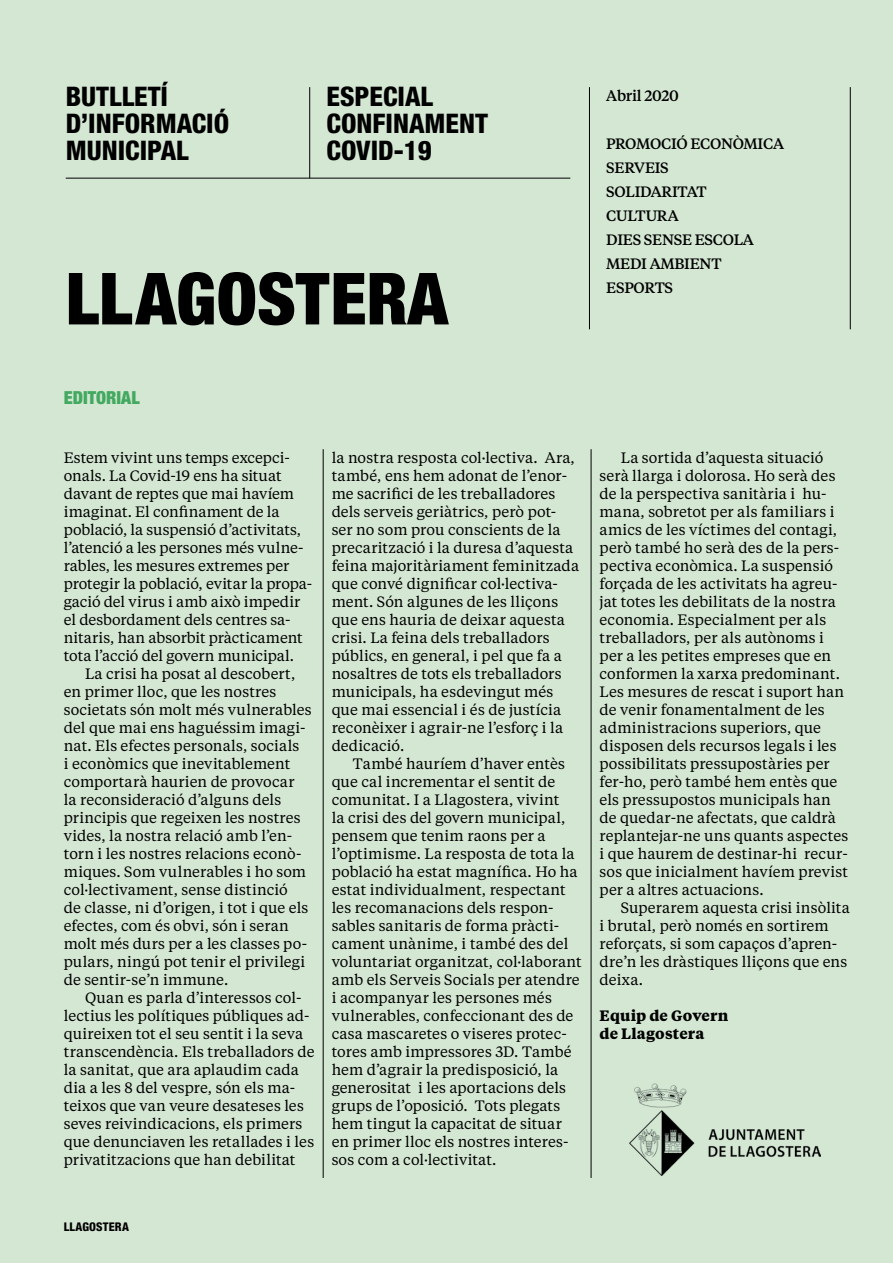
<style>
.page{position:relative;width:893px;height:1263px;background:#d4e7d3}
.page>*{position:absolute;margin:0;border:0;box-sizing:border-box;transform-origin:0 0}
.t1{font:900 condensed 72px "Helvetica Neue LT Std";letter-spacing:.005em;color:#000}
.t2{font:800 condensed 27px/27px "Helvetica Neue LT Std";color:#000}
.t3{font:900 condensed 18px "Helvetica Neue LT Std";color:#43a960}
.t4{font:15px/18px "Tiempos Text";letter-spacing:.005em;color:#000}
.t5{font:500 15px/24px "Tiempos Text";letter-spacing:-.02em;color:#000}
.t6{font:700 15px/18px "Tiempos Text";letter-spacing:.01em;color:#000}
.t7{font:800 condensed 12px "Helvetica Neue LT Std";letter-spacing:.015em;color:#000}
</style>
<div class="page">
<img style="left:629px;top:1083px;width:192px;height:92px">
<hr style="left:323px;top:449px;width:1px;height:729px;background:#000">
<hr style="left:591px;top:449px;width:1px;height:729px;background:#000">
<hr style="left:66px;top:178px;width:504px;height:1px;background:#000">
<hr style="left:589px;top:87px;width:1px;height:242px;background:#000">
<hr style="left:850px;top:87px;width:1px;height:242px;background:#000">
<hr style="left:309px;top:87px;width:1px;height:91px;background:#000">
<h2 class="t2" style="left:66px;top:83px;width:165px;text-indent:95px">Í<br>D’INFORMACIÓ<br>MUNICI</h2>
<h2 class="t2" style="left:327px;top:83px;width:163px">ESPECIAL<br>CONFINAMENT<br>COVID-19</h2>
<p class="t5" style="left:606px;top:83px;width:74px">Abril 2020</p>
<h2 class="t2" style="left:66px;top:83px;width:45px">BUTLLET</h2>
<p class="t5" style="left:606px;top:131px;width:179px">PROMOCIÓ ECONÒMICA<br>SERVEIS<br>SOLIDARITAT<br>CULTURA<br>DIES SENSE ESCOLA<br>MEDI AMBIENT<br>ESPORTS</p>
<h2 class="t2" style="left:147px;top:137px;width:29px">PAL</h2>
<h1 class="t1" style="left:66px;top:254px;width:270px">LLAGOSTERA</h1>
<p class="t3" style="left:64px;top:386px;width:77px">EDITORIAL</p>
<p class="t4" style="left:64px;top:448px;width:250px">Estem vivint uns temps excepci&shy;onals. La Covid-19 ens ha situat davant de reptes que mai havíem imaginat. El confinament de la població, la suspensió d’activitats, l’atenció a les persones més vulne&shy;rables, les mesures extremes per protegir la població, evitar la propa&shy;gació del virus i amb això impedir el desbordament dels centres sa&shy;nitaris, han absorbit pràcticament tota l’acció del govern municipal.</p>
<p class="t4" style="left:64px;top:664px;width:249px;text-indent:21px">La crisi ha posat al descobert, en primer lloc, que les nostres societats són molt més vulnerables del que mai ens haguéssim imagi&shy;nat. Els efectes personals, socials<br>i econòmics que inevitablement comportarà haurien de provocar<br>la reconsideració d’alguns dels principis que regeixen les nostres vides, la nostra relació amb l’en&shy;torn i les nostres relacions econò&shy;miques. Som vulnerables i ho som col·lectivament, sense distinció<br>de classe, ni d’origen, i tot i que els efectes, com és obvi, són i seran molt més durs per a les classes po&shy;pulars, ningú pot tenir el privilegi de sentir-se’n immune.</p>
<p class="t4" style="left:64px;top:988px;width:252px;text-indent:21px">Quan es parla d’interessos col· lectius les polítiques públiques ad&shy;quireixen tot el seu sentit i la seva transcendència. Els treballadors de la sanitat, que ara aplaudim cada dia a les 8 del vespre, són els ma&shy;teixos que van veure desateses les seves reivindicacions, els primers que denunciaven les retallades i les privatitzacions que han debilitat</p>
<p class="t4" style="left:332px;top:448px;width:249px">la nostra resposta col·lectiva. Ara, també, ens hem adonat de l’enor&shy;me sacrifici de les treballadores dels serveis geriàtrics, però pot&shy;ser no som prou conscients de la precarització i la duresa d’aquesta feina majoritàriament feminitzada que convé dignificar col·lectiva&shy;ment. Són algunes de les lliçons que ens hauria de deixar aquesta crisi. La feina dels treballadors públics, en general, i pel que fa a nosaltres de tots els treballadors municipals, ha esdevingut més que mai essencial i és de justícia reconèixer i agrair-ne l’esforç i la dedicació.</p>
<p class="t4" style="left:332px;top:754px;width:252px;text-indent:21px">També hauríem d’haver entès que cal incrementar el sentit de comunitat. I a Llagostera, vivint<br>la crisi des del govern municipal, pensem que tenim raons per a l’optimisme. La resposta de tota la població ha estat magnífica. Ho ha estat individualment, respectant les recomanacions dels respon&shy;sables sanitaris de forma pràcti&shy;cament unànime, i també des del voluntariat organitzat, col·laborant amb els Serveis Socials per atendre i acompanyar les persones més vulnerables, confeccionant des de casa mascaretes o viseres protec&shy;tores amb impressores 3D. També hem d’agrair la predisposició, la generositat i les aportacions dels grups de l’oposició. Tots plegats hem tingut la capacitat de situar en primer lloc els nostres interes&shy;sos com a col·lectivitat.</p>
<p class="t4" style="left:600px;top:448px;width:250px;text-indent:21px">La sortida d’aquesta situació serà llarga i dolorosa. Ho serà des de la perspectiva sanitària i hu&shy;mana, sobretot per als familiars i amics de les víctimes del contagi, però també ho serà des de la pers&shy;pectiva econòmica. La suspensió forçada de les activitats ha agreu&shy;jat totes les debilitats de la nostra economia. Especialment per als treballadors, per als autònoms i per a les petites empreses que en conformen la xarxa predominant.<br>Les mesures de rescat i suport han de venir fonamentalment de les administracions superiors, que disposen dels recursos legals i les possibilitats pressupostàries per fer-ho, però també hem entès que els pressupostos municipals han de quedar-ne afectats, que caldrà replantejar-ne uns quants aspectes i que haurem de destinar-hi recur&shy;sos que inicialment havíem previst per a altres actuacions.</p>
<p class="t4" style="left:600px;top:898px;width:252px;text-indent:21px">Superarem aquesta crisi insòlita i brutal, però només en sortirem reforçats, si som capaços d’apren&shy;dre’n les dràstiques lliçons que ens deixa.</p>
<p class="t6" style="left:600px;top:1006px;width:130px">Equip de Govern de Llagostera</p>
<p class="t7" style="left:64px;top:1219px;width:67px">LLAGOSTERA</p>
</div>
